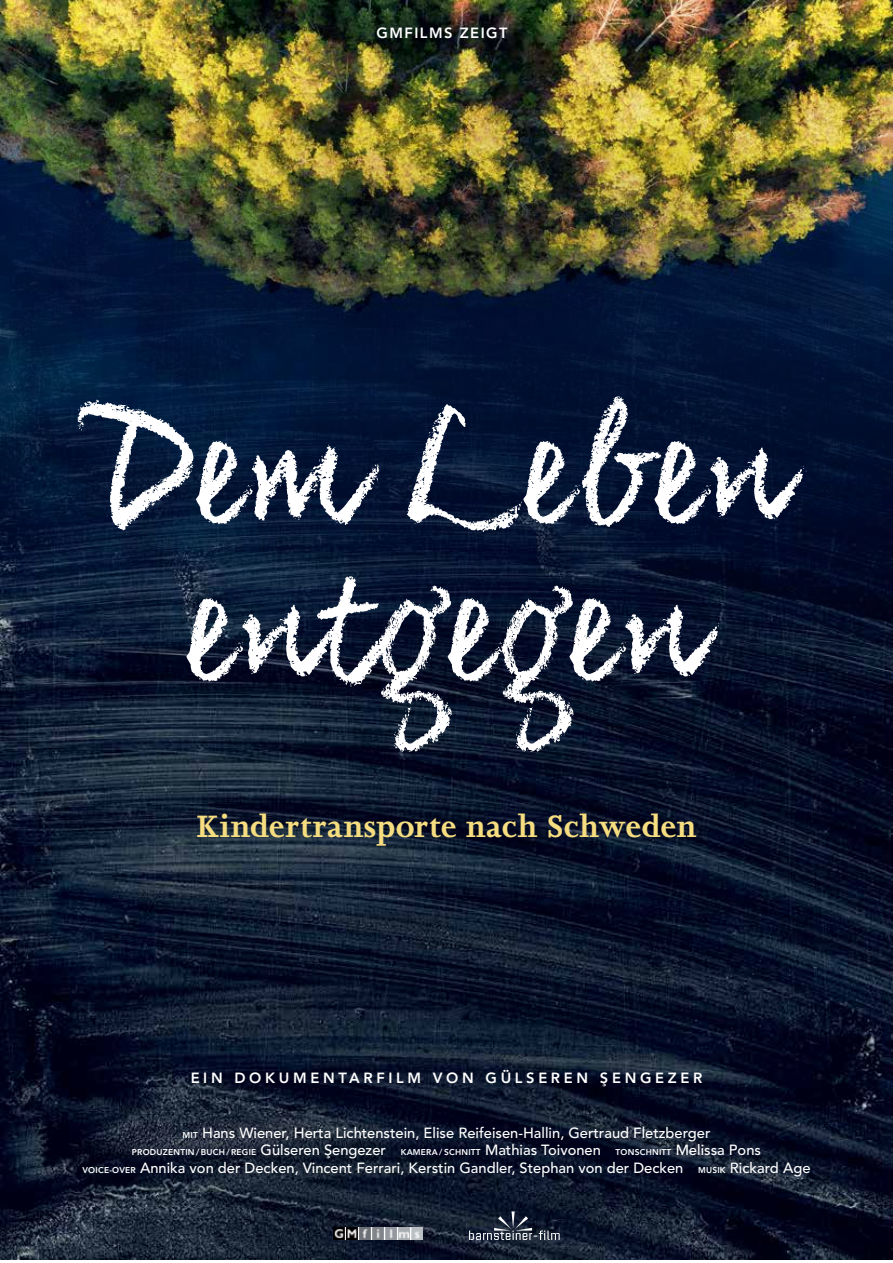
<style>
.page{position:relative;width:893px;height:1263px;background:#fff}
.page>*{position:absolute;margin:0;border:0;box-sizing:border-box;transform-origin:0 0}
.t1{font:146.85px/157.2px "Coalhand Luke CG";color:#fff;text-align:center}
.t2{font:700 35.55px "Joanna";letter-spacing:.01em;color:#f6dd80}
.t3{font:500 14.7px "Avenir";color:#fff}
.t4{font:800 14.7px "Avenir";letter-spacing:.25em;color:#fff}
.t5{font:800 14.7px "Avenir";letter-spacing:.1em;color:#fff}
.t6{font:800 8.4px "Avenir";letter-spacing:.025em;color:#fff}
.s1{font-weight:500}
.s2{font-weight:800;font-size:8.4px}
.s3{font-weight:500;font-size:14.7px}
</style>
<div class="page">
<img style="left:0;top:699px;width:892px;height:560px">
<img style="left:0;top:0;width:892px;height:699px">
<img style="left:333px;top:1228px;width:89px;height:12px">
<svg style="left:469px;top:1211px;width:91px;height:29px;background:#323c4c"></svg>
<p class="t5" style="left:376px;top:24px;width:133px">GMFILMS ZEIGT</p>
<h1 class="t1" style="left:101px;top:390px;width:690px">Dem Leben entgegen</h1>
<h2 class="t2" style="left:196px;top:807px;width:502px">Kindertransporte nach Schweden</h2>
<p class="t4" style="left:191px;top:1069px;width:513px">EIN DOKUMENTARFILM VON GÜLSEREN S<span class="s1">¸</span> ENGEZER</p>
<p class="t3" style="left:183px;top:1124px;width:529px"><span class="s2">MIT</span> Hans Wiener, Herta Lichtenstein, Elise Reifeisen-Hallin, Gertraud Fletzberger</p>
<p class="t6" style="left:132px;top:1147px;width:631px">PRODUZENTIN / BUCH / REGIE <span class="s3">Gülseren Sengezer</span> KAMERA / SCHNITT <span class="s3">Mathias Toivonen</span> TONSCHNITT <span class="s3">Melissa Pons</span></p>
<p class="t3" style="left:82px;top:1159px;width:729px"><span class="s2">VOICE-OVER</span> Annika von der Decken, Vincent Ferrari, Kerstin Gandler, Stephan von der Decken <span class="s2">MUSIK</span> Rickard Age</p>
<p class="t3" style="left:326px;top:1142px;width:5px">¸</p>
</div>
